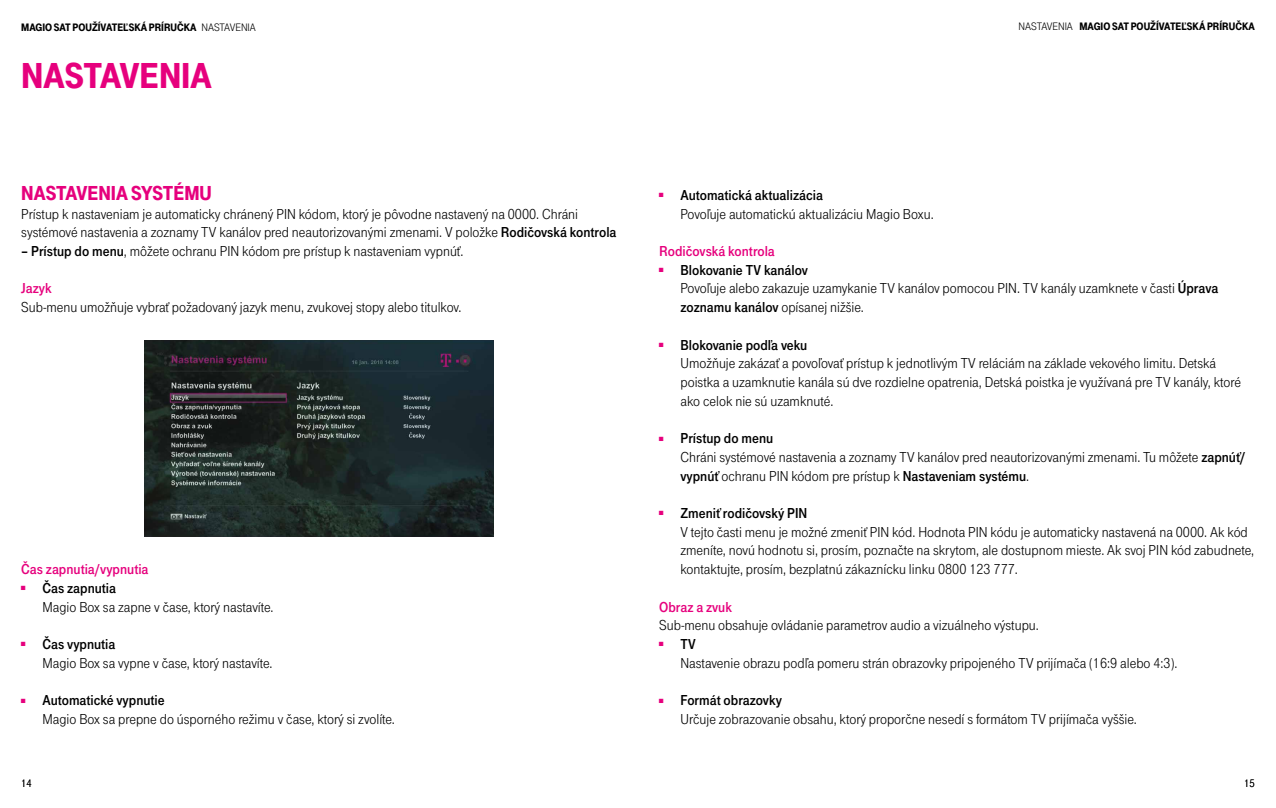
<style>
.page{position:relative;width:1276px;height:808px;background:#fff}
.page>*{position:absolute;margin:0;border:0;box-sizing:border-box;transform-origin:0 0}
.t1{font:37.5px "Tele Grotesk Ultr";color:#e6007d}
.t2{font:21px "Tele Grotesk Ultr";color:#e6007d}
.t3{font:15px/18.8px "Tele Grotesk Norm";color:#000}
.t4{font:15px/18.8px "Tele Grotesk Fett";color:#000}
.t5{font:15px/18.8px "Tele Grotesk Fett";color:#e6007d}
.t6{font:11.25px "Tele Grotesk Ultr";color:#000}
.t7{font:11.25px "Tele Grotesk Norm";color:#000}
.s1{font-family:"Tele Grotesk Norm"}
.s2{font-family:"Tele Grotesk Fett"}
.s3{font-family:"Tele Logo";font-size:30px}
.s4{color:#000}
.s5{font-family:"Tele Logo";font-size:30px;color:#e6007d}
.s6{color:#e6007d}
</style>
<div class="page">
<img style="left:145px;top:341px;width:348px;height:196px">
<p class="t6" style="left:21px;top:21px;width:236px">MAGIO SAT POUŽÍVATEĽSKÁ PRÍRUČKA <span class="s1">NASTAVENIA</span></p>
<p class="t6" style="left:1018px;top:20px;width:238px"><span class="s1">NASTAVENIA</span> MAGIO SAT POUŽÍVATEĽSKÁ PRÍRUČKA</p>
<h1 class="t1" style="left:21px;top:54px;width:192px">NASTAVENIA</h1>
<h2 class="t2" style="left:21px;top:181px;width:192px">NASTAVENIA SYSTÉMU</h2>
<p class="t3" style="left:21px;top:204px;width:597px">Prístup k nastaveniam je automaticky chránený PIN kódom, ktorý je pôvodne nastavený na 0000. Chráni systémové nastavenia a zoznamy TV kanálov pred neautorizovanými zmenami. V položke <span class="s2">Rodičovská kontrola</span></p>
<p class="t3" style="left:21px;top:242px;width:444px"><span class="s2">– Prístup do menu</span>, môžete ochranu PIN kódom pre prístup k nastaveniam vypnúť.</p>
<p class="t5" style="left:21px;top:279px;width:32px">Jazyk</p>
<p class="t3" style="left:21px;top:298px;width:442px">Sub-menu umožňuje vybrať požadovaný jazyk menu, zvukovej stopy alebo titulkov.</p>
<p class="t5" style="left:21px;top:560px;width:129px">Čas zapnutia/vypnutia <span class="s3">§</span> <span class="s4">Čas zapnutia</span></p>
<p class="t3" style="left:43px;top:597px;width:232px">Magio Box sa zapne v čase, ktorý nastavíte.</p>
<p class="t4" style="left:21px;top:635px;width:96px"><span class="s5">§</span> Čas vypnutia</p>
<p class="t3" style="left:43px;top:653px;width:232px">Magio Box sa vypne v čase, ktorý nastavíte.</p>
<p class="t4" style="left:21px;top:691px;width:145px"><span class="s5">§</span> Automatické vypnutie</p>
<p class="t3" style="left:43px;top:710px;width:354px">Magio Box sa prepne do úsporného režimu v čase, ktorý si zvolíte.</p>
<p class="t4" style="left:659px;top:186px;width:165px"><span class="s5">§</span> Automatická aktualizácia</p>
<p class="t3" style="left:680px;top:204px;width:255px">Povoľuje automatickú aktualizáciu Magio Boxu.</p>
<p class="t4" style="left:659px;top:242px;width:150px"><span class="s6">Rodičovská kontrola<br></span><span class="s5">§</span> Blokovanie TV kanálov</p>
<p class="t3" style="left:680px;top:279px;width:539px">Povoľuje alebo zakazuje uzamykanie TV kanálov pomocou PIN. TV kanály uzamknete v časti <span class="s2">Úprava zoznamu kanálov</span> opísanej nižšie.</p>
<p class="t4" style="left:659px;top:335px;width:150px"><span class="s5">§</span> Blokovanie podľa veku</p>
<p class="t3" style="left:680px;top:354px;width:562px">Umožňuje zakázať a povoľovať prístup k jednotlivým TV reláciám na základe vekového limitu. Detská poistka a uzamknutie kanála sú dve rozdielne opatrenia, Detská poistka je využívaná pre TV kanály, ktoré ako celok nie sú uzamknuté.</p>
<p class="t4" style="left:659px;top:429px;width:115px"><span class="s5">§</span> Prístup do menu</p>
<p class="t3" style="left:680px;top:448px;width:566px">Chráni systémové nastavenia a zoznamy TV kanálov pred neautorizovanými zmenami. Tu môžete <span class="s2">zapnúť/ vypnúť</span> ochranu PIN kódom pre prístup k <span class="s2">Nastaveniam systému</span>.</p>
<p class="t4" style="left:659px;top:504px;width:150px"><span class="s5">§</span> Zmeniť rodičovský PIN</p>
<p class="t3" style="left:680px;top:522px;width:575px">V tejto časti menu je možné zmeniť PIN kód. Hodnota PIN kódu je automaticky nastavená na 0000. Ak kód zmeníte, novú hodnotu si, prosím, poznačte na skrytom, ale dostupnom mieste. Ak svoj PIN kód zabudnete, kontaktujte, prosím, bezplatnú zákaznícku linku 0800 123 777.</p>
<p class="t5" style="left:659px;top:597px;width:74px">Obraz a zvuk</p>
<p class="t3" style="left:659px;top:616px;width:381px">Sub-menu obsahuje ovládanie parametrov audio a vizuálneho výstupu.</p>
<p class="t4" style="left:659px;top:635px;width:38px"><span class="s5">§</span> TV</p>
<p class="t3" style="left:680px;top:653px;width:498px">Nastavenie obrazu podľa pomeru strán obrazovky pripojeného TV prijímača (16:9 alebo 4:3).</p>
<p class="t4" style="left:659px;top:691px;width:124px"><span class="s5">§</span> Formát obrazovky</p>
<p class="t3" style="left:680px;top:710px;width:458px">Určuje zobrazovanie obsahu, ktorý proporčne nesedí s formátom TV prijímača vyššie.</p>
<p class="t7" style="left:21px;top:777px;width:12px">14</p>
<p class="t7" style="left:1244px;top:777px;width:12px">15</p>
</div>
